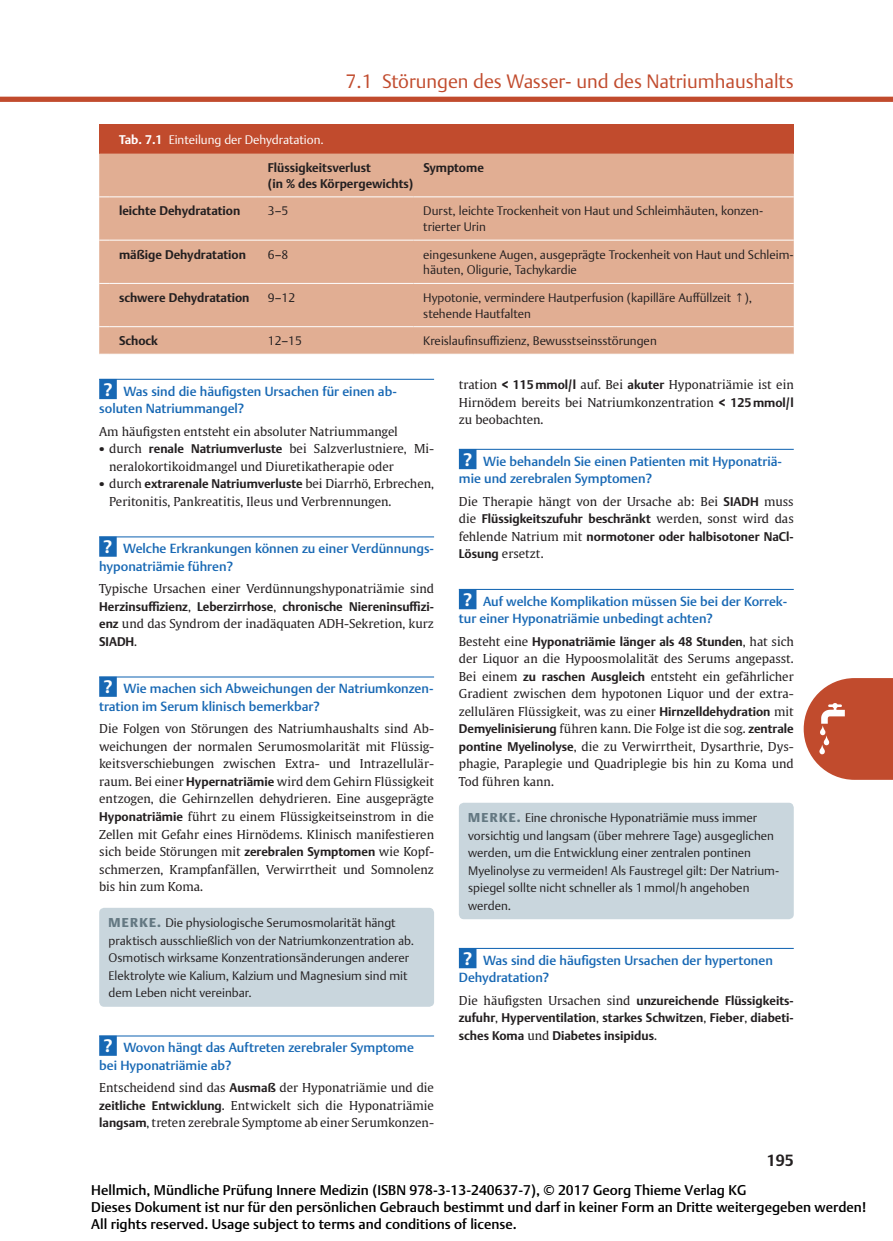
<style>
.page{position:relative;width:893px;height:1241px;background:#fff}
.page>*{position:absolute;margin:0;border:0;box-sizing:border-box;transform-origin:0 0}
.t1{font:300 19.25px "Thieme Argo 2011";color:#c14b2d}
.t2{font:700 15.75px "Thieme Argo 2011";color:#231f20}
.t3{font:500 14px/16.8px "Thieme Argo 2011";color:#000}
.t4{font:500 13.12px/17.5px "Thieme Argo 2011";color:#1768b4}
.t5{font:12.25px/17.5px "Thieme Gulliver 2011";color:#231f20;text-align:justify}
.t6{font:300 12.25px/17.5px "Thieme Argo 2011";color:#231f20}
.t7{font:700 12.25px/17.5px "Thieme Argo 2011";color:#231f20}
.t8{font:300 12.25px "Thieme Argo 2011";color:#fff}
.s1{font-weight:700}
.s2{font-weight:700;font-size:17.5px;color:#fff}
.s3{font-size:15.75px}
.s4{font-family:"Thieme Argo 2011";font-weight:700}
.s5{font-family:"Thieme Gulliver 2011";font-weight:400}
.s6{font-weight:900;font-size:12.78px;color:#647882}
</style>
<div class="page">
<div style="left:0;top:97px;width:893px;height:5px;background:#c14b2d"></div>
<svg style="left:804px;top:678px;width:89px;height:101px;background:#ca654c"></svg>
<img style="left:806px;top:702px;width:42px;height:52px">
<hr style="left:99px;top:379px;width:335px;height:1px;background:#1768b4">
<div style="left:99px;top:379px;width:18px;height:20px;background:#1768b4"></div>
<hr style="left:99px;top:536px;width:335px;height:1px;background:#1768b4">
<div style="left:99px;top:536px;width:18px;height:20px;background:#1768b4"></div>
<hr style="left:99px;top:676px;width:335px;height:1px;background:#1768b4">
<div style="left:99px;top:676px;width:18px;height:20px;background:#1768b4"></div>
<hr style="left:99px;top:1035px;width:335px;height:1px;background:#1768b4">
<div style="left:99px;top:1035px;width:18px;height:20px;background:#1768b4"></div>
<div style="left:99px;top:907px;width:335px;height:99px;background:#c9d6dd;border-radius:5px"></div>
<hr style="left:459px;top:449px;width:335px;height:1px;background:#1768b4">
<div style="left:459px;top:449px;width:17px;height:20px;background:#1768b4"></div>
<hr style="left:459px;top:589px;width:335px;height:1px;background:#1768b4">
<div style="left:459px;top:589px;width:17px;height:20px;background:#1768b4"></div>
<hr style="left:459px;top:947px;width:335px;height:1px;background:#1768b4">
<div style="left:459px;top:947px;width:17px;height:21px;background:#1768b4"></div>
<div style="left:459px;top:802px;width:335px;height:117px;background:#c9d6dd;border-radius:5px"></div>
<div style="left:99px;top:124px;width:695px;height:29px;background:#c14b2d"></div>
<div style="left:99px;top:153px;width:695px;height:201px;background:#e1ae93"></div>
<hr style="left:109px;top:196px;width:149px;height:1px;background:#fff">
<hr style="left:258px;top:196px;width:155px;height:1px;background:#fff">
<hr style="left:413px;top:196px;width:381px;height:1px;background:#fff">
<hr style="left:109px;top:240px;width:149px;height:1px;background:#fff">
<hr style="left:258px;top:240px;width:155px;height:1px;background:#fff">
<hr style="left:413px;top:240px;width:381px;height:1px;background:#fff">
<hr style="left:109px;top:283px;width:149px;height:1px;background:#fff">
<hr style="left:258px;top:283px;width:155px;height:1px;background:#fff">
<hr style="left:413px;top:283px;width:381px;height:1px;background:#fff">
<hr style="left:109px;top:326px;width:149px;height:1px;background:#fff">
<hr style="left:258px;top:326px;width:155px;height:1px;background:#fff">
<hr style="left:413px;top:326px;width:381px;height:1px;background:#fff">
<h1 class="t1" style="left:346px;top:69px;width:450px">7.1 Störungen des Wasser- und des Natriumhaushalts</h1>
<p class="t8" style="left:119px;top:131px;width:206px"><span class="s1">Tab. 7.1</span> Einteilung der Dehydratation.</p>
<p class="t7" style="left:268px;top:160px;width:147px;line-height:15.8px">Flüssigkeitsverlust<br>(in % des Körpergewichts)</p>
<p class="t7" style="left:423px;top:159px;width:62px">Symptome</p>
<p class="t7" style="left:119px;top:202px;width:123px">leichte Dehydratation</p>
<p class="t6" style="left:268px;top:202px;width:22px">3–5</p>
<p class="t6" style="left:423px;top:203px;width:341px;line-height:15.8px">Durst, leichte Trockenheit von Haut und Schleimhäuten, konzen&shy;trierter Urin</p>
<p class="t7" style="left:119px;top:245px;width:128px">mäßige Dehydratation</p>
<p class="t6" style="left:268px;top:245px;width:22px">6–8</p>
<p class="t6" style="left:423px;top:246px;width:372px;line-height:15.8px">eingesunkene Augen, ausgeprägte Trockenheit von Haut und Schleim&shy;häuten, Oligurie, Tachykardie</p>
<p class="t7" style="left:119px;top:289px;width:132px">schwere Dehydratation</p>
<p class="t6" style="left:268px;top:288px;width:29px">9–12</p>
<p class="t6" style="left:423px;top:289px;width:330px;line-height:15.8px">Hypotonie, vermindere Hautperfusion (kapilläre Auffüllzeit ↑), stehende Hautfalten</p>
<p class="t7" style="left:119px;top:332px;width:41px">Schock</p>
<p class="t6" style="left:268px;top:332px;width:36px">12–15</p>
<p class="t6" style="left:423px;top:332px;width:235px">Kreislaufinsuffizienz, Bewusstseinsstörungen</p>
<p class="t4" style="left:99px;top:382px;width:299px;text-indent:4px"><span class="s2">?</span> Was sind die häufigsten Ursachen für einen ab&shy;soluten Natriummangel?</p>
<p class="t5" style="left:99px;top:422px;width:300px">Am häufigsten entsteht ein absoluter Natriummangel</p>
<p class="t5" style="left:109px;top:439px;width:326px;text-indent:-10px"><span class="s3">•</span> durch <span class="s4">renale Natriumverluste</span> bei Salzverlustniere, Mi&shy;neralokortikoidmangel und Diuretikatherapie oder</p>
<p class="t5" style="left:109px;top:474px;width:326px;text-indent:-10px"><span class="s3">•</span> durch <span class="s4">extrarenale Natriumverluste</span> bei Diarrhö, Erbrechen,<br>Peritonitis, Pankreatitis, Ileus und Verbrennungen.</p>
<p class="t4" style="left:99px;top:539px;width:336px;text-indent:4px"><span class="s2">?</span> Welche Erkrankungen können zu einer Verdünnungs&shy;hyponatriämie führen?</p>
<p class="t5" style="left:99px;top:579px;width:336px">Typische Ursachen einer Verdünnungshyponatriämie sind</p>
<p class="t7" style="left:99px;top:597px;width:336px">Herzinsuffizienz<span class="s5">,</span> Leberzirrhose<span class="s5">,</span> chronische Niereninsuffizi-</p>
<p class="t5" style="left:99px;top:614px;width:336px"><span class="s4">enz</span> und das Syndrom der inadäquaten ADH-Sekretion, kurz</p>
<p class="t7" style="left:99px;top:632px;width:39px">SIADH<span class="s5">.</span></p>
<p class="t4" style="left:99px;top:679px;width:336px;text-indent:4px"><span class="s2">?</span> Wie machen sich Abweichungen der Natriumkonzen&shy;tration im Serum klinisch bemerkbar?</p>
<p class="t5" style="left:99px;top:719px;width:336px">Die Folgen von Störungen des Natriumhaushalts sind Ab&shy;weichungen der normalen Serumosmolarität mit Flüssig&shy;keitsverschiebungen zwischen Extra- und Intrazellulär&shy;raum. Bei einer <span class="s4">Hypernatriämie</span> wird dem Gehirn Flüssigkeit entzogen, die Gehirnzellen dehydrieren. Eine ausgeprägte <span class="s4">Hyponatriämie</span> führt zu einem Flüssigkeitseinstrom in die Zellen mit Gefahr eines Hirnödems. Klinisch manifestieren sich beide Störungen mit <span class="s4">zerebralen Symptomen</span> wie Kopf&shy;schmerzen, Krampfanfällen, Verwirrtheit und Somnolenz bis hin zum Koma.</p>
<p class="t6" style="left:109px;top:913px;width:307px"><span class="s6">MERKE.</span> Die physiologische Serumosmolarität hängt praktisch ausschließlich von der Natriumkonzentration ab.<br>Osmotisch wirksame Konzentrationsänderungen anderer Elektrolyte wie Kalium, Kalzium und Magnesium sind mit dem Leben nicht vereinbar.</p>
<p class="t4" style="left:99px;top:1038px;width:316px;text-indent:4px"><span class="s2">?</span> Wovon hängt das Auftreten zerebraler Symptome bei Hyponatriämie ab?</p>
<p class="t5" style="left:99px;top:1078px;width:336px">Entscheidend sind das <span class="s4">Ausmaß</span> der Hyponatriämie und die <span class="s4">zeitliche Entwicklung</span>. Entwickelt sich die Hyponatriämie <span class="s4">langsam</span>, treten zerebrale Symptome ab einer Serumkonzen-</p>
<p class="t5" style="left:459px;top:375px;width:336px">tration <span class="s4">&lt; 115mmol/l</span> auf. Bei <span class="s4">akuter</span> Hyponatriämie ist ein Hirnödem bereits bei Natriumkonzentration <span class="s4">&lt; 125mmol/l </span>zu beobachten.</p>
<p class="t4" style="left:459px;top:452px;width:325px;text-indent:4px"><span class="s2">?</span> Wie behandeln Sie einen Patienten mit Hyponatriä&shy;mie und zerebralen Symptomen?</p>
<p class="t5" style="left:459px;top:492px;width:336px">Die Therapie hängt von der Ursache ab: Bei <span class="s4">SIADH</span> muss</p>
<p class="t7" style="left:459px;top:510px;width:336px"><span class="s5">die</span> Flüssigkeitszufuhr beschränkt <span class="s5">werden, sonst wird das fehlende Natrium mit</span> normotoner oder halbisotoner NaCl-</p>
<p class="t5" style="left:459px;top:544px;width:86px"><span class="s4">Lösung</span> ersetzt.</p>
<p class="t4" style="left:459px;top:592px;width:330px;text-indent:4px"><span class="s2">?</span> Auf welche Komplikation müssen Sie bei der Korrek&shy;tur einer Hyponatriämie unbedingt achten?</p>
<p class="t7" style="left:459px;top:632px;width:336px"><span class="s5">Besteht eine</span> Hyponatriämie länger als 48 Stunden<span class="s5">, hat sich</span></p>
<p class="t5" style="left:459px;top:649px;width:336px">der Liquor an die Hypoosmolalität des Serums angepasst.<br>Bei einem <span class="s4">zu raschen Ausgleich</span> entsteht ein gefährlicher Gradient zwischen dem hypotonen Liquor und der extra&shy;zellulären Flüssigkeit, was zu einer <span class="s4">Hirnzelldehydration</span> mit <span class="s4">Demyelinisierung</span> führen kann. Die Folge ist die sog. <span class="s4">zentrale pontine Myelinolyse</span>, die zu Verwirrtheit, Dysarthrie, Dys&shy;phagie, Paraplegie und Quadriplegie bis hin zu Koma und Tod führen kann.</p>
<p class="t6" style="left:468px;top:808px;width:313px"><span class="s6">MERKE.</span> Eine chronische Hyponatriämie muss immer vorsichtig und langsam (über mehrere Tage) ausgeglichen werden, um die Entwicklung einer zentralen pontinen Myelinolyse zu vermeiden! Als Faustregel gilt: Der Natrium&shy;spiegel sollte nicht schneller als 1mmol/h angehoben werden.</p>
<p class="t4" style="left:459px;top:951px;width:315px;text-indent:4px"><span class="s2">?</span> Was sind die häufigsten Ursachen der hypertonen<br>Dehydratation?</p>
<p class="t7" style="left:459px;top:991px;width:336px;text-align:justify"><span class="s5">Die häufigsten Ursachen sind</span> unzureichende Flüssigkeits&shy;zufuhr<span class="s5">,</span> Hyperventilation<span class="s5">,</span> starkes Schwitzen<span class="s5">,</span> Fieber<span class="s5">,</span> diabeti&shy;sches Koma <span class="s5">und</span> Diabetes insipidus<span class="s5">.</span></p>
<p class="t2" style="left:767px;top:1149px;width:28px">195</p>
<p class="t3" style="left:91px;top:1181px;width:776px">Hellmich, Mündliche Prüfung Innere Medizin (ISBN 978-3-13-240637-7), © 2017 Georg Thieme Verlag KG<br>Dieses Dokument ist nur für den persönlichen Gebrauch bestimmt und darf in keiner Form an Dritte weitergegeben werden!<br>All rights reserved. Usage subject to terms and conditions of license.</p>
</div>
